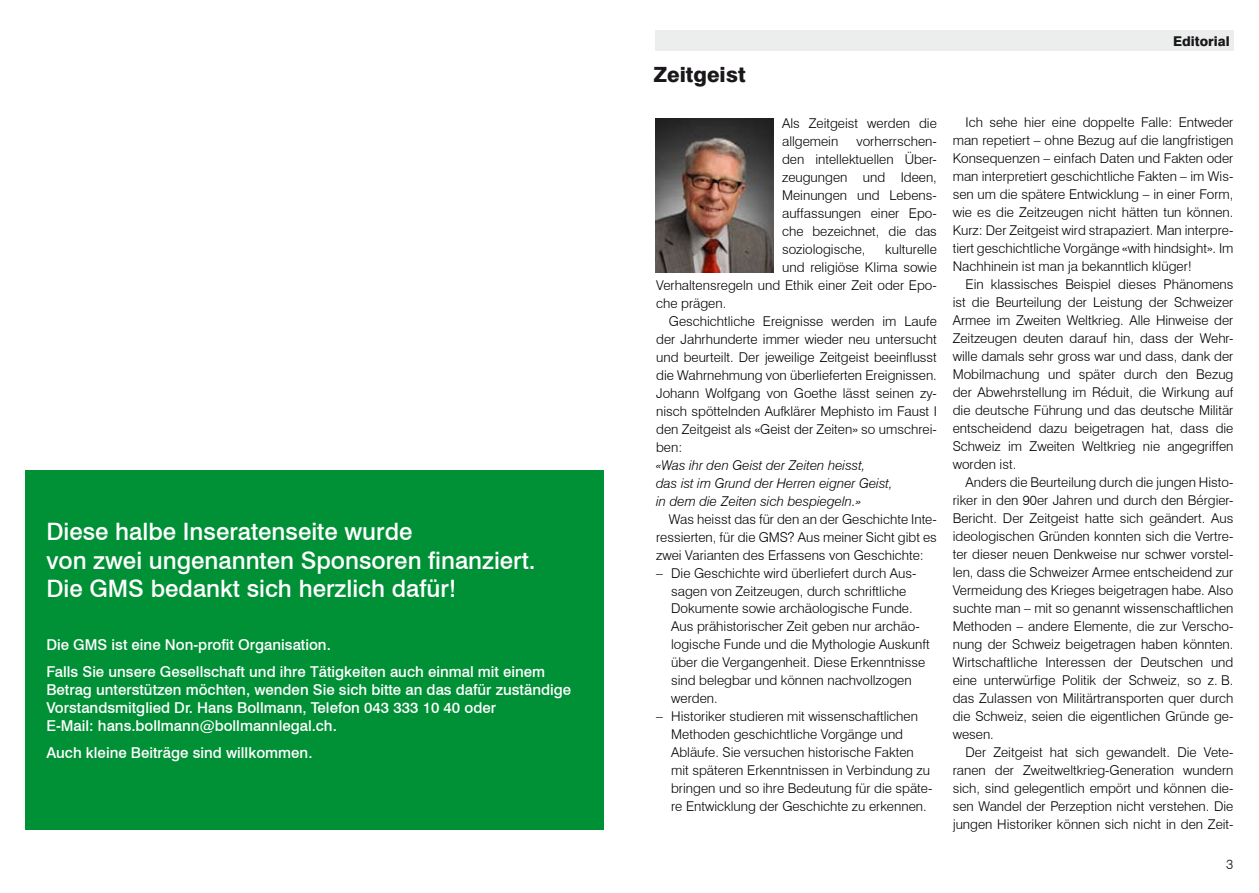
<style>
.page{position:relative;width:1259px;height:893px;background:#fff}
.page>*{position:absolute;margin:0;border:0;box-sizing:border-box;transform-origin:0 0}
.t1{font:500 24px/28.8px "Swiss 721 BT";color:#fff}
.t2{font:800 21px "Swiss 721 BT";color:#1a171b}
.t3{font:500 15px/18px "Swiss 721 BT";color:#fff}
.t4{font:300 13.5px/18px "Swiss 721 BT";color:#000;text-align:justify}
.t5{font:italic 300 13.5px/18px "Swiss 721 BT";color:#000}
.t6{font:800 13.5px "Swiss 721 BT";color:#1a171b}
.t7{font:300 13.5px "Swiss 721 BT";color:#1a171b}
</style>
<div class="page">
<div style="left:655px;top:30px;width:578px;height:21px;background:#eceded"></div>
<img style="left:655px;top:118px;width:118px;height:155px">
<div style="left:25px;top:470px;width:578px;height:360px;background:#009036"></div>
<h1 class="t1" style="left:46px;top:517px;width:491px">Diese halbe Inseratenseite wurde<br>von zwei ungenannten Sponsoren finanziert.<br>Die GMS bedankt sich herzlich dafür!</h1>
<p class="t3" style="left:46px;top:631px;width:500px;line-height:27px">Die GMS ist eine Non-profit Organisation.<br>Falls Sie unsere Gesellschaft und ihre Tätigkeiten auch einmal mit einem</p>
<p class="t3" style="left:46px;top:680px;width:526px">Betrag unterstützen möchten, wenden Sie sich bitte an das dafür zuständige<br>Vorstandsmitglied Dr. Hans Bollmann, Telefon 043 333 10 40 oder<br>E-Mail: hans.bollmann@bollmannlegal.ch.</p>
<p class="t3" style="left:46px;top:743px;width:268px">Auch kleine Beiträge sind willkommen.</p>
<h2 class="t2" style="left:653px;top:62px;width:94px">Zeitgeist</h2>
<p class="t4" style="left:782px;top:114px;width:156px">Als Zeitgeist werden die allgemein</p>
<p class="t4" style="left:782px;top:132px;width:156px;text-indent:74px">vorherrschen&shy;den intellektuellen Über&shy;zeugungen und Ideen, Meinungen und Lebens&shy;auffassungen einer Epo&shy;che bezeichnet, die das soziologische,</p>
<p class="t4" style="left:885px;top:240px;width:53px">kulturelle</p>
<p class="t4" style="left:782px;top:258px;width:156px">und religiöse Klima sowie</p>
<p class="t4" style="left:656px;top:276px;width:282px">Verhaltensregeln und Ethik einer Zeit oder Epo-</p>
<p class="t4" style="left:656px;top:294px;width:72px">che prägen.</p>
<p class="t4" style="left:669px;top:312px;width:269px">Geschichtliche Ereignisse werden im Laufe</p>
<p class="t4" style="left:656px;top:330px;width:282px">der Jahrhunderte immer wieder neu untersucht</p>
<p class="t4" style="left:656px;top:348px;width:282px">und beurteilt. Der jeweilige Zeitgeist beeinflusst</p>
<p class="t4" style="left:656px;top:366px;width:282px">die Wahrnehmung von überlieferten Ereignissen.</p>
<p class="t4" style="left:656px;top:384px;width:282px">Johann Wolfgang von Goethe lässt seinen zy-</p>
<p class="t4" style="left:656px;top:402px;width:282px">nisch spöttelnden Aufklärer Mephisto im Faust I</p>
<p class="t4" style="left:656px;top:420px;width:282px">den Zeitgeist als «Geist der Zeiten» so umschrei-</p>
<p class="t4" style="left:656px;top:438px;width:28px">ben:</p>
<p class="t5" style="left:656px;top:456px;width:238px">«Was ihr den Geist der Zeiten heisst,<br>das ist im Grund der Herren eigner Geist, in dem die Zeiten sich bespiegeln.»</p>
<p class="t4" style="left:656px;top:510px;width:282px;text-indent:13px">Was heisst das für den an der Geschichte Inte&shy;ressierten, für die GMS? Aus meiner Sicht gibt es zwei Varianten des Erfassens von Geschichte:</p>
<p class="t4" style="left:671px;top:564px;width:260px;text-align:left;text-indent:-15px">– Die Geschichte wird überliefert durch Aus&shy;sagen von Zeitzeugen, durch schriftliche Dokumente sowie archäologische Funde.<br>Aus prähistorischer Zeit geben nur archäo&shy;logische Funde und die Mythologie Auskunft über die Vergangenheit. Diese Erkenntnisse sind belegbar und können nachvollzogen werden.</p>
<p class="t4" style="left:671px;top:708px;width:263px;text-align:left;text-indent:-15px">– Historiker studieren mit wissenschaftlichen Methoden geschichtliche Vorgänge und Abläufe. Sie versuchen historische Fakten mit späteren Erkenntnissen in Verbindung zu bringen und so ihre Bedeutung für die späte&shy;re Entwicklung der Geschichte zu erkennen.</p>
<p class="t6" style="left:1173px;top:33px;width:58px">Editorial</p>
<p class="t4" style="left:952px;top:113px;width:282px;text-indent:13px">Ich sehe hier eine doppelte Falle: Entweder man repetiert – ohne Bezug auf die langfristigen Konsequenzen – einfach Daten und Fakten oder man interpretiert geschichtliche Fakten – im Wis&shy;sen um die spätere Entwicklung – in einer Form, wie es die Zeitzeugen nicht hätten tun können.<br>Kurz: Der Zeitgeist wird strapaziert. Man interpre&shy;tiert geschichtliche Vorgänge «with hindsight». Im Nachhinein ist man ja bekanntlich klüger!</p>
<p class="t4" style="left:952px;top:275px;width:282px;text-indent:13px">Ein klassisches Beispiel dieses Phänomens ist die Beurteilung der Leistung der Schweizer Armee im Zweiten Weltkrieg. Alle Hinweise der Zeitzeugen deuten darauf hin, dass der Wehr&shy;wille damals sehr gross war und dass, dank der Mobilmachung und später durch den Bezug der Abwehrstellung im Réduit, die Wirkung auf die deutsche Führung und das deutsche Militär entscheidend dazu beigetragen hat, dass die Schweiz im Zweiten Weltkrieg nie angegriffen worden ist.</p>
<p class="t4" style="left:952px;top:473px;width:282px;text-indent:13px">Anders die Beurteilung durch die jungen Histo&shy;riker in den 90er Jahren und durch den Bérgier-Bericht. Der Zeitgeist hatte sich geändert. Aus ideologischen Gründen konnten sich die Vertre&shy;ter dieser neuen Denkweise nur schwer vorstel&shy;len, dass die Schweizer Armee entscheidend zur Vermeidung des Krieges beigetragen habe. Also suchte man – mit so genannt wissenschaftlichen Methoden – andere Elemente, die zur Verscho&shy;nung der Schweiz beigetragen haben könnten.<br>Wirtschaftliche Interessen der Deutschen und eine unterwürfige Politik der Schweiz, so z. B. das Zulassen von Militärtransporten quer durch die Schweiz, seien die eigentlichen Gründe ge&shy;wesen.</p>
<p class="t4" style="left:952px;top:743px;width:282px;text-indent:13px">Der Zeitgeist hat sich gewandelt. Die Vete&shy;ranen der Zweitweltkrieg-Generation wundern sich, sind gelegentlich empört und können die&shy;sen Wandel der Perzeption nicht verstehen. Die jungen Historiker können sich nicht in den Zeit-</p>
<p class="t7" style="left:1226px;top:856px;width:9px">3</p>
</div>
